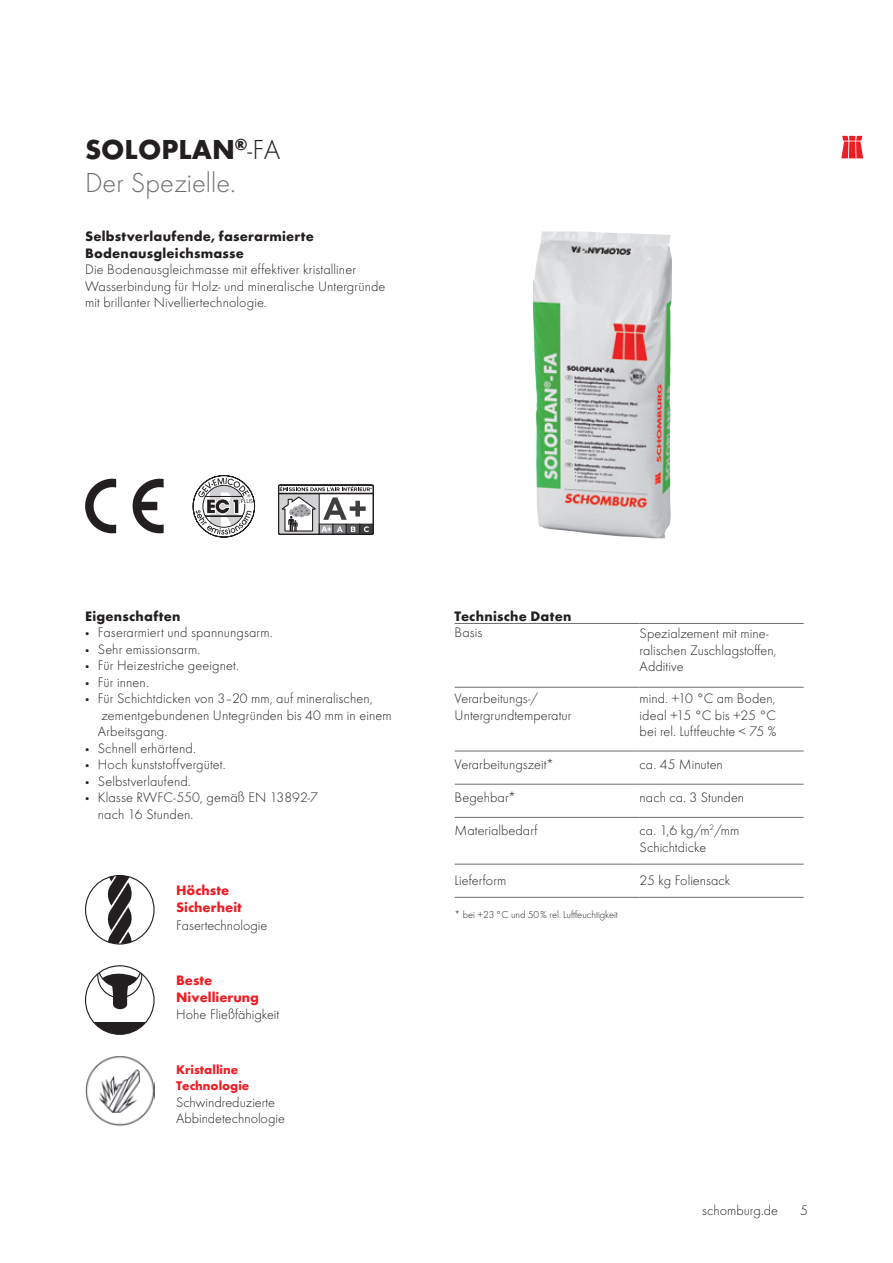
<style>
.page{position:relative;width:893px;height:1263px;background:#fff}
.page>*{position:absolute;margin:0;border:0;box-sizing:border-box;transform-origin:0 0}
.t1{font:300 28.5px/33px "Futura TOT";color:#6c6d70}
.t2{font:300 14.25px/16.5px "Futura TOT";letter-spacing:.005em;color:#231f20}
.t3{font:700 14.25px/16.5px "Futura TOT";letter-spacing:.02em;color:#231f20}
.t4{font:700 14.25px/17.1px "Futura TOT";color:#ee1d23}
.t5{font:700 13.05px/16.5px "Futura TOT";color:#ee1d23}
.t6{font:300 10.5px "Futura TOT";letter-spacing:-.005em;color:#231f20}
.s1{font-weight:700;color:#231f20}
.s2{color:#231f20}
.s3{font-weight:700}
</style>
<div class="page">
<svg style="left:105px;top:876px;width:30px;height:68px"></svg>
<div style="left:85px;top:875px;width:69px;height:69px;border:1px solid #231f20;border-radius:50%"></div>
<img style="left:85px;top:1056px;width:69px;height:69px">
<svg style="left:97px;top:966px;width:46px;height:43px"></svg>
<svg style="left:92px;top:1022px;width:55px;height:12px"></svg>
<div style="left:85px;top:965px;width:69px;height:70px;border:1px solid #231f20;border-radius:50%"></div>
<hr style="left:455px;top:623px;width:185px;height:1px;background:#6c6d70">
<hr style="left:640px;top:623px;width:164px;height:1px;background:#6c6d70">
<hr style="left:455px;top:687px;width:185px;height:1px;background:#6c6d70">
<hr style="left:640px;top:687px;width:164px;height:1px;background:#6c6d70">
<hr style="left:455px;top:751px;width:185px;height:1px;background:#6c6d70">
<hr style="left:640px;top:751px;width:164px;height:1px;background:#6c6d70">
<hr style="left:455px;top:784px;width:185px;height:1px;background:#6c6d70">
<hr style="left:640px;top:784px;width:164px;height:1px;background:#6c6d70">
<hr style="left:455px;top:817px;width:185px;height:1px;background:#6c6d70">
<hr style="left:640px;top:817px;width:164px;height:1px;background:#6c6d70">
<hr style="left:455px;top:864px;width:185px;height:1px;background:#6c6d70">
<hr style="left:640px;top:864px;width:164px;height:1px;background:#6c6d70">
<hr style="left:455px;top:897px;width:185px;height:1px;background:#6c6d70">
<hr style="left:640px;top:897px;width:164px;height:1px;background:#6c6d70">
<img style="left:533px;top:231px;width:139px;height:307px">
<svg style="left:278px;top:485px;width:96px;height:50px"></svg>
<svg style="left:193px;top:475px;width:62px;height:62px"></svg>
<svg style="left:85px;top:479px;width:31px;height:54px"></svg>
<svg style="left:133px;top:479px;width:31px;height:54px"></svg>
<svg style="left:841px;top:136px;width:22px;height:22px"></svg>
<h1 class="t1" style="left:85px;top:133px;width:197px"><span class="s1">SOLOPLAN</span><sup>®</sup><span class="s2">-FA<br></span>Der Spezielle.</h1>
<p class="t3" style="left:85px;top:228px;width:230px">Selbstverlaufende, faserarmierte<br>Bodenausgleichsmasse</p>
<p class="t2" style="left:85px;top:261px;width:302px">Die Bodenausgleichmasse mit effektiver kristalliner<br>Wasserbindung für Holz- und mineralische Untergründe mit brillanter Nivelliertechnologie.</p>
<p class="t3" style="left:85px;top:607px;width:97px">Eigenschaften</p>
<p class="t2" style="left:85px;top:624px;width:189px"><span class="s3">·</span> Faserarmiert und spannungsarm.</p>
<p class="t2" style="left:85px;top:641px;width:117px"><span class="s3">·</span> Sehr emissionsarm.</p>
<p class="t2" style="left:85px;top:657px;width:155px"><span class="s3">·</span> Für Heizestriche geeignet.</p>
<p class="t2" style="left:85px;top:674px;width:65px"><span class="s3">·</span> Für innen.</p>
<p class="t2" style="left:85px;top:690px;width:289px"><span class="s3">·</span> Für Schichtdicken von 3–20 mm, auf mineralischen,</p>
<p class="t2" style="left:101px;top:707px;width:292px">zementgebundenen Untegründen bis 40 mm in einem</p>
<p class="t2" style="left:98px;top:723px;width:71px">Arbeitsgang.</p>
<p class="t2" style="left:85px;top:740px;width:112px"><span class="s3">·</span> Schnell erhärtend.</p>
<p class="t2" style="left:85px;top:756px;width:142px"><span class="s3">·</span> Hoch kunststoffvergütet.</p>
<p class="t2" style="left:85px;top:773px;width:107px"><span class="s3">·</span> Selbstverlaufend.</p>
<p class="t2" style="left:85px;top:789px;width:235px"><span class="s3">·</span> Klasse RWFC-550, gemäß EN 13892-7</p>
<p class="t2" style="left:98px;top:806px;width:97px">nach 16 Stunden.</p>
<p class="t4" style="left:176px;top:882px;width:67px">Höchste<br>Sicherheit</p>
<p class="t2" style="left:176px;top:917px;width:93px">Fasertechnologie</p>
<p class="t4" style="left:176px;top:971px;width:84px">Beste<br>Nivellierung</p>
<p class="t2" style="left:176px;top:1006px;width:105px">Hohe Fließfähigkeit</p>
<p class="t5" style="left:176px;top:1061px;width:75px">Kristalline<br>Technologie</p>
<p class="t2" style="left:176px;top:1094px;width:110px">Schwindreduzierte<br>Abbindetechnologie</p>
<p class="t3" style="left:455px;top:607px;width:118px">Technische Daten</p>
<p class="t2" style="left:455px;top:624px;width:29px">Basis</p>
<p class="t2" style="left:640px;top:625px;width:138px">Spezialzement mit mine&shy;ralischen Zuschlagstoffen,<br>Additive</p>
<p class="t2" style="left:455px;top:690px;width:118px">Verarbeitungs-/<br>Untergrundtemperatur</p>
<p class="t2" style="left:640px;top:690px;width:138px;text-align:justify">mind. +10 °C am Boden, ideal +15 °C bis +25 °C bei rel. Luftfeuchte &lt; 75 %</p>
<p class="t2" style="left:455px;top:756px;width:101px">Verarbeitungszeit*</p>
<p class="t2" style="left:640px;top:756px;width:85px">ca. 45 Minuten</p>
<p class="t2" style="left:455px;top:789px;width:63px">Begehbar*</p>
<p class="t2" style="left:640px;top:789px;width:106px">nach ca. 3 Stunden</p>
<p class="t2" style="left:455px;top:822px;width:84px">Materialbedarf</p>
<p class="t2" style="left:640px;top:822px;width:101px">ca. 1,6 kg/m<sup>2</sup>/mm<br>Schichtdicke</p>
<p class="t2" style="left:455px;top:872px;width:53px">Lieferform</p>
<p class="t2" style="left:640px;top:872px;width:92px">25 kg Foliensack</p>
<p class="t6" style="left:455px;top:908px;width:165px">* bei +23°C und 50% rel. Luftfeuchtigkeit</p>
<p class="t2" style="left:702px;top:1202px;width:77px">schomburg.de</p>
<p class="t2" style="left:800px;top:1202px;width:9px">5</p>
</div>
